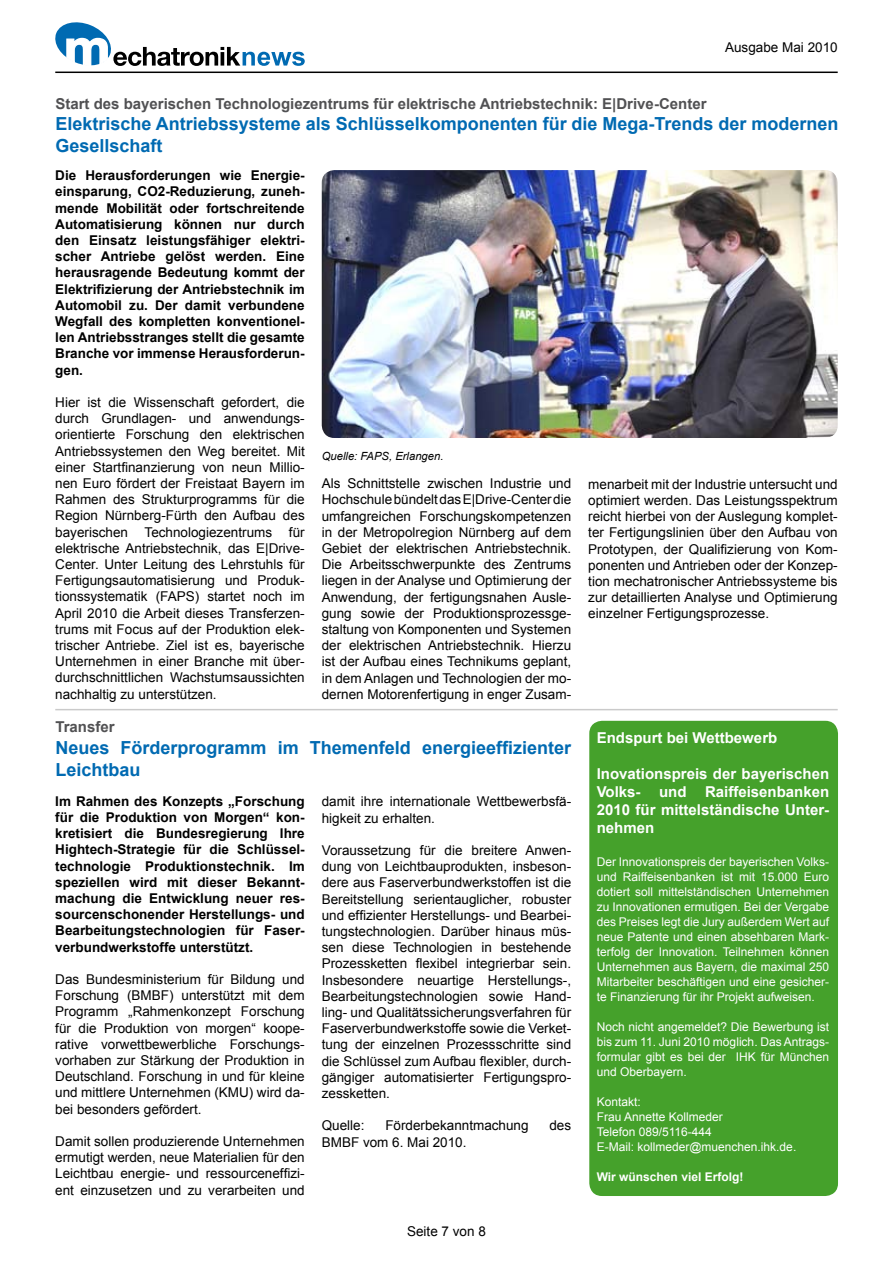
<style>
.page{position:relative;width:893px;height:1263px;background:#fff}
.page>*{position:absolute;margin:0;border:0;box-sizing:border-box;transform-origin:0 0}
.t1{font:700 18px/21.6px "Arial";color:#006ab2}
.t2{font:700 15px/18px "Arial";color:#fff;text-align:justify}
.t3{font:700 15px "Arial";color:#515153}
.t4{font:13.5px/16.2px "Arial";color:#000;text-align:justify}
.t5{font:700 13.5px/16.2px "Arial";color:#000;text-align:justify}
.t6{font:12px/15px "Arial";color:#fff;text-align:justify}
.t7{font:700 12px "Arial";color:#fff}
.t8{font:italic 11.25px "Arial";color:#000}
</style>
<div class="page">
<hr style="left:55px;top:72px;width:783px;height:1px;background:#000">
<svg style="left:55px;top:22px;width:250px;height:44px"></svg>
<img style="left:322px;top:170px;width:516px;height:268px">
<hr style="left:55px;top:709px;width:783px;height:1px;background:#cacaca">
<div style="left:589px;top:721px;width:249px;height:475px;background:#45a12b;border-radius:13px"></div>
<p class="t4" style="left:725px;top:39px;width:114px">Ausgabe Mai 2010</p>
<p class="t3" style="left:55px;top:94px;width:653px">Start des bayerischen Technologiezentrums für elektrische Antriebstechnik: E|Drive-Center</p>
<h1 class="t1" style="left:55px;top:114px;width:784px">Elektrische Antriebssysteme als Schlüsselkomponenten für die Mega-Trends der modernen<br>Gesellschaft</h1>
<p class="t5" style="left:55px;top:168px;width:251px">Die Herausforderungen wie Energie&shy;einsparung, CO2-Reduzierung, zuneh&shy;mende Mobilität oder fortschreitende Automatisierung können nur durch den Einsatz leistungsfähiger elektri&shy;scher Antriebe gelöst werden. Eine herausragende Bedeutung kommt der Elektrifizierung der Antriebstechnik im Automobil zu. Der damit verbundene Wegfall des kompletten konventionel&shy;len Antriebsstranges stellt die gesamte Branche vor immense Herausforderun&shy;gen.</p>
<p class="t4" style="left:55px;top:394px;width:251px">Hier ist die Wissenschaft gefordert, die durch Grundlagen- und anwendungs&shy;orientierte Forschung den elektrischen Antriebssystemen den Weg bereitet. Mit einer Startfinanzierung von neun Millio&shy;nen Euro fördert der Freistaat Bayern im Rahmen des Strukturprogramms für die Region Nürnberg-Fürth den Aufbau des bayerischen Technologiezentrums für elektrische Antriebstechnik, das E|Drive-Center. Unter Leitung des Lehrstuhls für Fertigungsautomatisierung und Produk&shy;tionssystematik (FAPS) startet noch im April 2010 die Arbeit dieses Transferzen&shy;trums mit Focus auf der Produktion elek&shy;trischer Antriebe. Ziel ist es, bayerische Unternehmen in einer Branche mit über&shy;durchschnittlichen Wachstumsaussichten nachhaltig zu unterstützen.</p>
<p class="t8" style="left:322px;top:448px;width:123px">Quelle: FAPS, Erlangen.</p>
<p class="t4" style="left:322px;top:475px;width:251px">Als Schnittstelle zwischen Industrie und Hochschule bündelt das E|Drive-Center die umfangreichen Forschungskompetenzen in der Metropolregion Nürnberg auf dem Gebiet der elektrischen Antriebstechnik.<br>Die Arbeitsschwerpunkte des Zentrums liegen in der Analyse und Optimierung der Anwendung, der fertigungsnahen Ausle&shy;gung sowie der Produktionsprozessge&shy;staltung von Komponenten und Systemen der elektrischen Antriebstechnik. Hierzu ist der Aufbau eines Technikums geplant, in dem Anlagen und Technologien der mo&shy;dernen Motorenfertigung in enger Zusam-</p>
<p class="t4" style="left:588px;top:476px;width:251px">menarbeit mit der Industrie untersucht und optimiert werden. Das Leistungsspektrum reicht hierbei von der Auslegung komplet&shy;ter Fertigungslinien über den Aufbau von Prototypen, der Qualifizierung von Kom&shy;ponenten und Antrieben oder der Konzep&shy;tion mechatronischer Antriebssysteme bis zur detaillierten Analyse und Optimierung einzelner Fertigungsprozesse.</p>
<p class="t3" style="left:55px;top:717px;width:61px">Transfer</p>
<h1 class="t1" style="left:55px;top:737px;width:517px">Neues Förderprogramm im Themenfeld energieeffizienter<br>Leichtbau</h1>
<p class="t5" style="left:55px;top:793px;width:251px">Im Rahmen des Konzepts „Forschung für die Produktion von Morgen“ kon&shy;kretisiert die Bundesregierung Ihre Hightech-Strategie für die Schlüssel&shy;technologie Produktionstechnik. Im speziellen wird mit dieser Bekannt&shy;machung die Entwicklung neuer res&shy;sourcenschonender Herstellungs- und Bearbeitungstechnologien für Faser&shy;verbundwerkstoffe unterstützt.</p>
<p class="t4" style="left:55px;top:971px;width:251px">Das Bundesministerium für Bildung und Forschung (BMBF) unterstützt mit dem Programm „Rahmenkonzept Forschung für die Produktion von morgen“ koope&shy;rative vorwettbewerbliche Forschungs&shy;vorhaben zur Stärkung der Produktion in Deutschland. Forschung in und für kleine und mittlere Unternehmen (KMU) wird da&shy;bei besonders gefördert.</p>
<p class="t4" style="left:55px;top:1133px;width:251px">Damit sollen produzierende Unternehmen ermutigt werden, neue Materialien für den Leichtbau energie- und ressourceneffizi&shy;ent einzusetzen und zu verarbeiten und</p>
<p class="t4" style="left:322px;top:794px;width:251px">damit ihre internationale Wettbewerbsfä&shy;higkeit zu erhalten.</p>
<p class="t4" style="left:322px;top:842px;width:251px">Voraussetzung für die breitere Anwen&shy;dung von Leichtbauprodukten, insbeson&shy;dere aus Faserverbundwerkstoffen ist die Bereitstellung serientauglicher, robuster und effizienter Herstellungs- und Bearbei&shy;tungstechnologien. Darüber hinaus müs&shy;sen diese Technologien in bestehende Prozessketten flexibel integrierbar sein.<br>Insbesondere neuartige Herstellungs-, Bearbeitungstechnologien sowie Hand&shy;ling- und Qualitätssicherungsverfahren für Faserverbundwerkstoffe sowie die Verket&shy;tung der einzelnen Prozessschritte sind die Schlüssel zum Aufbau flexibler, durch&shy;gängiger automatisierter Fertigungspro&shy;zessketten.</p>
<p class="t4" style="left:322px;top:1118px;width:44px">Quelle:</p>
<p class="t4" style="left:385px;top:1118px;width:145px">Förderbekanntmachung</p>
<p class="t4" style="left:549px;top:1118px;width:23px">des</p>
<p class="t4" style="left:322px;top:1134px;width:146px">BMBF vom 6. Mai 2010.</p>
<p class="t4" style="left:407px;top:1223px;width:80px">Seite 7 von 8</p>
<p class="t2" style="left:597px;top:730px;width:182px">Endspurt bei Wettbewerb</p>
<p class="t2" style="left:597px;top:766px;width:234px">Inovationspreis der bayerischen Volks- und Raiffeisenbanken 2010 für mittelständische Unter&shy;nehmen</p>
<p class="t6" style="left:597px;top:855px;width:234px">Der Innovationspreis der bayerischen Volks&shy;und Raiffeisenbanken ist mit 15.000 Euro dotiert soll mittelständischen Unternehmen zu Innovationen ermutigen. Bei der Vergabe des Preises legt die Jury außerdem Wert auf neue Patente und einen absehbaren Mark&shy;terfolg der Innovation. Teilnehmen können Unternehmen aus Bayern, die maximal 250<br>Mitarbeiter beschäftigen und eine gesicher&shy;te Finanzierung für ihr Projekt aufweisen.</p>
<p class="t6" style="left:597px;top:1020px;width:234px">Noch nicht angemeldet? Die Bewerbung ist bis zum 11. Juni 2010 möglich. Das Antrags&shy;formular gibt es bei der IHK für München und Oberbayern.</p>
<p class="t6" style="left:597px;top:1095px;width:201px;text-align:left">Kontakt:<br>Frau Annette Kollmeder<br>Telefon 089/5116-444<br>E-Mail: kollmeder@muenchen.ihk.de.</p>
<p class="t7" style="left:597px;top:1169px;width:148px">Wir wünschen viel Erfolg!</p>
</div>
